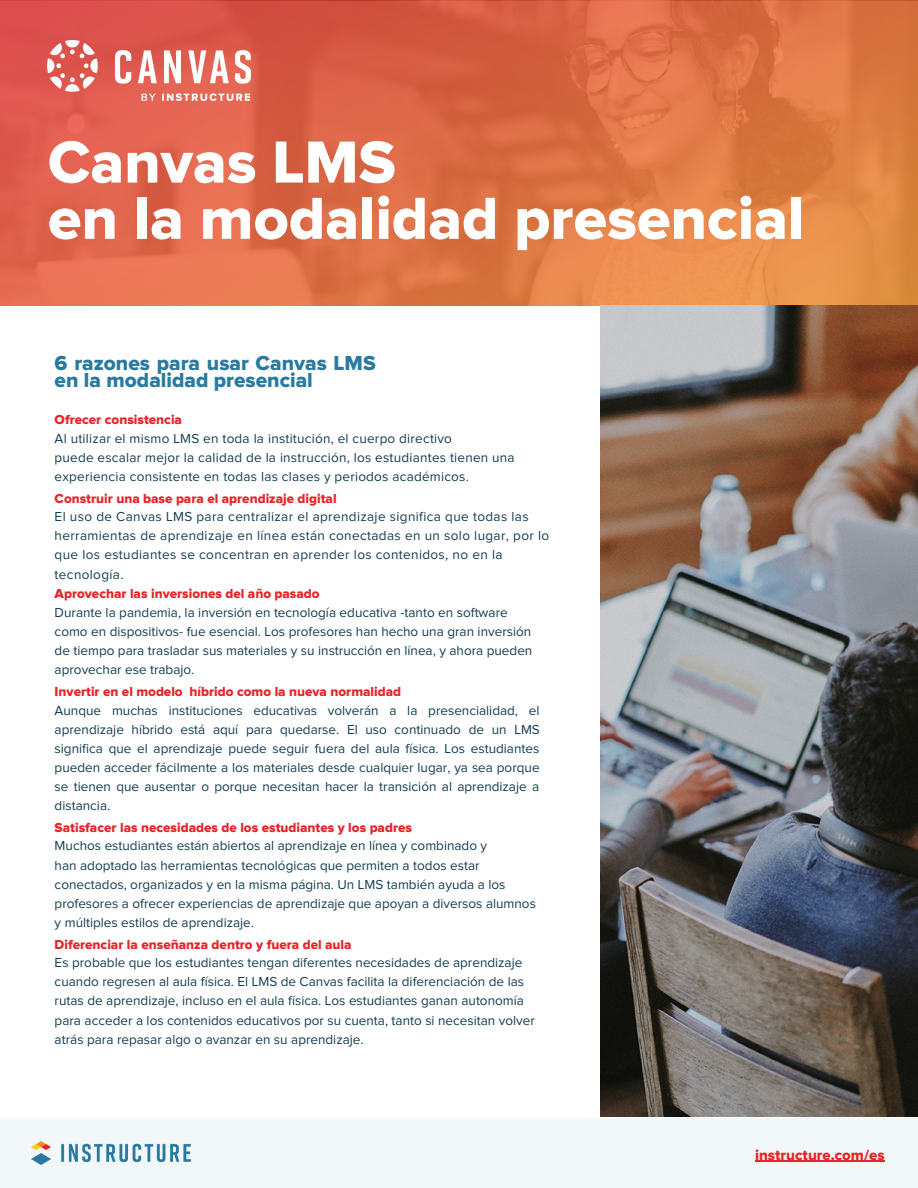
<style>
.page{position:relative;width:918px;height:1188px;background:#fff}
.page>*{position:absolute;margin:0;border:0;box-sizing:border-box;transform-origin:0 0}
.t1{font:61.5px "Proxima Nova Extrabld";color:#fff}
.t2{font:21px/16.8px "Proxima Nova Extrabld";color:#287a9f}
.t3{font:15px "Proxima Nova Extrabld";color:#e72429}
.t4{font:13.5px/19.2px "Proxima Nova";color:#143d50;text-align:justify}
.t5{font:13.5px "Proxima Nova Extrabld";color:#e72429}
.t6{font:13.5px "Proxima Nova";letter-spacing:.025em;color:#143d50}
</style>
<div class="page">
<svg style="left:0;top:0;width:918px;height:306px;background:#de6f47"></svg>
<img style="left:601px;top:306px;width:317px;height:810px">
<img style="left:48px;top:41px;width:202px;height:60px">
<div style="left:0;top:1118px;width:918px;height:70px;background:#f2f8fa"></div>
<img style="left:32px;top:1142px;width:159px;height:22px">
<hr style="left:755px;top:1161px;width:130px;height:1px;background:#e72429">
<p class="t1" style="left:48px;top:134px;width:349px">Canvas LMS</p>
<p class="t1" style="left:48px;top:190px;width:758px">en la modalidad presencial</p>
<p class="t2" style="left:55px;top:356px;width:323px">6 razones para usar Canvas LMS en la modalidad presencial</p>
<p class="t5" style="left:55px;top:413px;width:129px">Ofrecer consistencia</p>
<p class="t4" style="left:55px;top:429px;width:399px">Al utilizar el mismo LMS en toda la institución, el cuerpo directivo</p>
<p class="t4" style="left:55px;top:448px;width:462px">puede escalar mejor la calidad de la instrucción, los estudiantes tienen una</p>
<p class="t4" style="left:55px;top:467px;width:416px">experiencia consistente en todas las clases y periodos académicos.</p>
<p class="t5" style="left:55px;top:492px;width:284px">Construir una base para el aprendizaje digital</p>
<p class="t6" style="left:55px;top:511px;width:476px">El uso de Canvas LMS para centralizar el aprendizaje significa que todas las</p>
<p class="t6" style="left:55px;top:530px;width:496px">herramientas de aprendizaje en línea están conectadas en un solo lugar, por lo</p>
<p class="t6" style="left:55px;top:549px;width:449px">que los estudiantes se concentran en aprender los contenidos, no en la</p>
<p class="t6" style="left:55px;top:568px;width:70px">tecnología.</p>
<p class="t5" style="left:55px;top:588px;width:267px">Aprovechar las inversiones del año pasado</p>
<p class="t4" style="left:55px;top:603px;width:455px">Durante la pandemia, la inversión en tecnología educativa -tanto en software</p>
<p class="t4" style="left:55px;top:622px;width:478px">como en dispositivos- fue esencial. Los profesores han hecho una gran inversión</p>
<p class="t4" style="left:55px;top:642px;width:479px">de tiempo para trasladar sus materiales y su instrucción en línea, y ahora pueden</p>
<p class="t4" style="left:55px;top:661px;width:141px">aprovechar ese trabajo.</p>
<p class="t4" style="left:55px;top:701px;width:487px">Aunque muchas instituciones educativas volverán a la presencialidad, el aprendizaje híbrido está aquí para quedarse. El uso continuado de un LMS significa que el aprendizaje puede seguir fuera del aula física. Los estudiantes pueden acceder fácilmente a los materiales desde cualquier lugar, ya sea porque se tienen que ausentar o porque necesitan hacer la transición al aprendizaje a distancia.</p>
<p class="t4" style="left:55px;top:837px;width:434px">Muchos estudiantes están abiertos al aprendizaje en línea y combinado y</p>
<p class="t4" style="left:55px;top:856px;width:426px">han adoptado las herramientas tecnológicas que permiten a todos estar</p>
<p class="t4" style="left:55px;top:875px;width:452px">conectados, organizados y en la misma página. Un LMS también ayuda a los</p>
<p class="t4" style="left:55px;top:894px;width:483px">profesores a ofrecer experiencias de aprendizaje que apoyan a diversos alumnos</p>
<p class="t4" style="left:55px;top:913px;width:201px">y múltiples estilos de aprendizaje.</p>
<p class="t4" style="left:55px;top:954px;width:469px">Es probable que los estudiantes tengan diferentes necesidades de aprendizaje</p>
<p class="t4" style="left:55px;top:973px;width:471px">cuando regresen al aula física. El LMS de Canvas facilita la diferenciación de las</p>
<p class="t4" style="left:55px;top:992px;width:471px">rutas de aprendizaje, incluso en el aula física. Los estudiantes ganan autonomía</p>
<p class="t4" style="left:55px;top:1011px;width:482px">para acceder a los contenidos educativos por su cuenta, tanto si necesitan volver</p>
<p class="t4" style="left:55px;top:1030px;width:310px">atrás para repasar algo o avanzar en su aprendizaje.</p>
<p class="t5" style="left:55px;top:685px;width:348px">Invertir en el modelo híbrido como la nueva normalidad</p>
<p class="t5" style="left:55px;top:821px;width:359px">Satisfacer las necesidades de los estudiantes y los padres</p>
<p class="t5" style="left:55px;top:938px;width:298px">Diferenciar la enseñanza dentro y fuera del aula</p>
<p class="t3" style="left:755px;top:1148px;width:131px">instructure.com/es</p>
</div>
